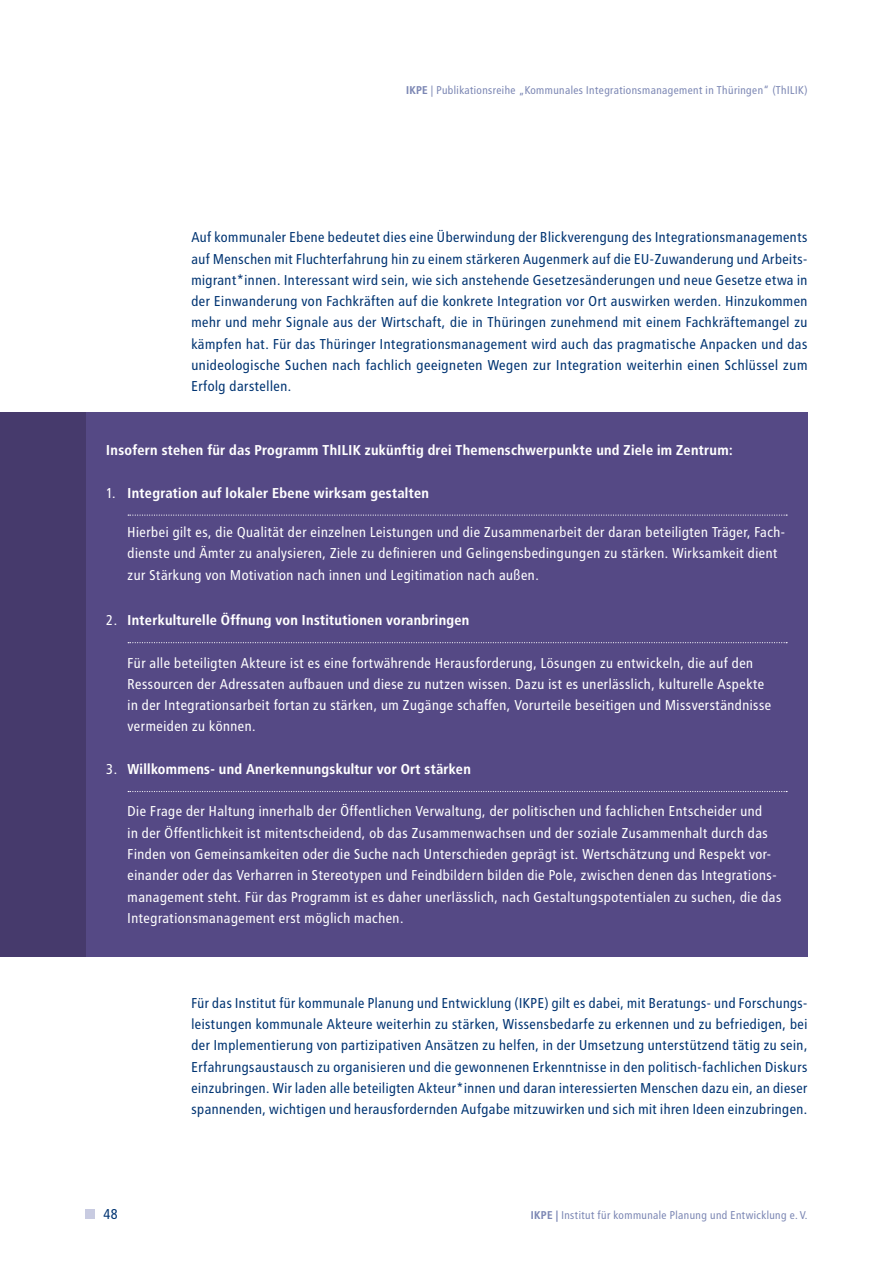
<style>
.page{position:relative;width:893px;height:1263px;background:#fff}
.page>*{position:absolute;margin:0;border:0;box-sizing:border-box;transform-origin:0 0}
.t1{font:14.25px/21.3px "Transit OT";color:#003472;text-align:justify}
.t2{font:14.25px/21.3px "Transit OT";color:#fff}
.t3{font:700 14.25px "Transit OT";color:#fff}
.t4{font:11.25px "Transit OT";color:#7c87b4}
.s1{font-weight:700}
.s2{font-weight:400}
</style>
<div class="page">
<div style="left:85px;top:412px;width:723px;height:545px;background:#554985"></div>
<svg style="left:128px;top:514px;width:659px;height:2px"></svg>
<svg style="left:128px;top:642px;width:659px;height:1px"></svg>
<svg style="left:128px;top:791px;width:659px;height:1px"></svg>
<div style="left:0;top:412px;width:85px;height:545px;background:#463a6c"></div>
<div style="left:85px;top:1209px;width:10px;height:10px;background:#c8cbe1"></div>
<p class="t4" style="left:406px;top:83px;width:403px"><span class="s1">IKPE</span> | Publikationsreihe „Kommunales Integrationsmanagement in Thüringen“ (ThILIK)</p>
<p class="t1" style="left:191px;top:227px;width:618px">Auf kommunaler Ebene bedeutet dies eine Überwindung der Blickverengung des Integrationsmanagements auf Menschen mit Fluchterfahrung hin zu einem stärkeren Augenmerk auf die EU-Zuwanderung und Arbeits&shy;migrant*innen. Interessant wird sein, wie sich anstehende Gesetzesänderungen und neue Gesetze etwa in der Einwanderung von Fachkräften auf die konkrete Integration vor Ort auswirken werden. Hinzukommen mehr und mehr Signale aus der Wirtschaft, die in Thüringen zunehmend mit einem Fachkräftemangel zu kämpfen hat. Für das Thüringer Integrationsmanagement wird auch das pragmatische Anpacken und das unideologische Suchen nach fachlich geeigneten Wegen zur Integration weiterhin einen Schlüssel zum Erfolg darstellen.</p>
<p class="t3" style="left:106px;top:442px;width:628px">Insofern stehen für das Programm ThILIK zukünftig drei Themenschwerpunkte und Ziele im Zentrum:</p>
<p class="t3" style="left:106px;top:484px;width:324px"><span class="s2">1.</span> Integration auf lokaler Ebene wirksam gestalten</p>
<p class="t2" style="left:128px;top:521px;width:660px">Hierbei gilt es, die Qualität der einzelnen Leistungen und die Zusammenarbeit der daran beteiligten Träger, Fach&shy;dienste und Ämter zu analysieren, Ziele zu definieren und Gelingensbedingungen zu stärken. Wirksamkeit dient zur Stärkung von Motivation nach innen und Legitimation nach außen.</p>
<p class="t3" style="left:106px;top:612px;width:365px"><span class="s2">2.</span> Interkulturelle Öffnung von Institutionen voranbringen</p>
<p class="t2" style="left:128px;top:652px;width:646px">Für alle beteiligten Akteure ist es eine fortwährende Herausforderung, Lösungen zu entwickeln, die auf den Ressourcen der Adressaten aufbauen und diese zu nutzen wissen. Dazu ist es unerlässlich, kulturelle Aspekte in der Integrationsarbeit fortan zu stärken, um Zugänge schaffen, Vorurteile beseitigen und Missverständnisse vermeiden zu können.</p>
<p class="t3" style="left:106px;top:761px;width:366px"><span class="s2">3.</span> Willkommens- und Anerkennungskultur vor Ort stärken</p>
<p class="t2" style="left:128px;top:801px;width:656px">Die Frage der Haltung innerhalb der Öffentlichen Verwaltung, der politischen und fachlichen Entscheider und<br>in der Öffentlichkeit ist mitentscheidend, ob das Zusammenwachsen und der soziale Zusammenhalt durch das Finden von Gemeinsamkeiten oder die Suche nach Unterschieden geprägt ist. Wertschätzung und Respekt vor&shy;einander oder das Verharren in Stereotypen und Feindbildern bilden die Pole, zwischen denen das Integrations&shy;management steht. Für das Programm ist es daher unerlässlich, nach Gestaltungspotentialen zu suchen, die das Integrationsmanagement erst möglich machen.</p>
<p class="t1" style="left:191px;top:992px;width:618px">Für das Institut für kommunale Planung und Entwicklung (IKPE) gilt es dabei, mit Beratungs- und Forschungs&shy;leistungen kommunale Akteure weiterhin zu stärken, Wissensbedarfe zu erkennen und zu befriedigen, bei der Implementierung von partizipativen Ansätzen zu helfen, in der Umsetzung unterstützend tätig zu sein, Erfahrungsaustausch zu organisieren und die gewonnenen Erkenntnisse in den politisch-fachlichen Diskurs einzubringen. Wir laden alle beteiligten Akteur*innen und daran interessierten Menschen dazu ein, an dieser spannenden, wichtigen und herausfordernden Aufgabe mitzuwirken und sich mit ihren Ideen einzubringen.</p>
<p class="t1" style="left:103px;top:1203px;width:16px">48</p>
<p class="t4" style="left:531px;top:1208px;width:278px"><span class="s1">IKPE |</span> Institut für kommunale Planung und Entwicklung e.V.</p>
</div>
